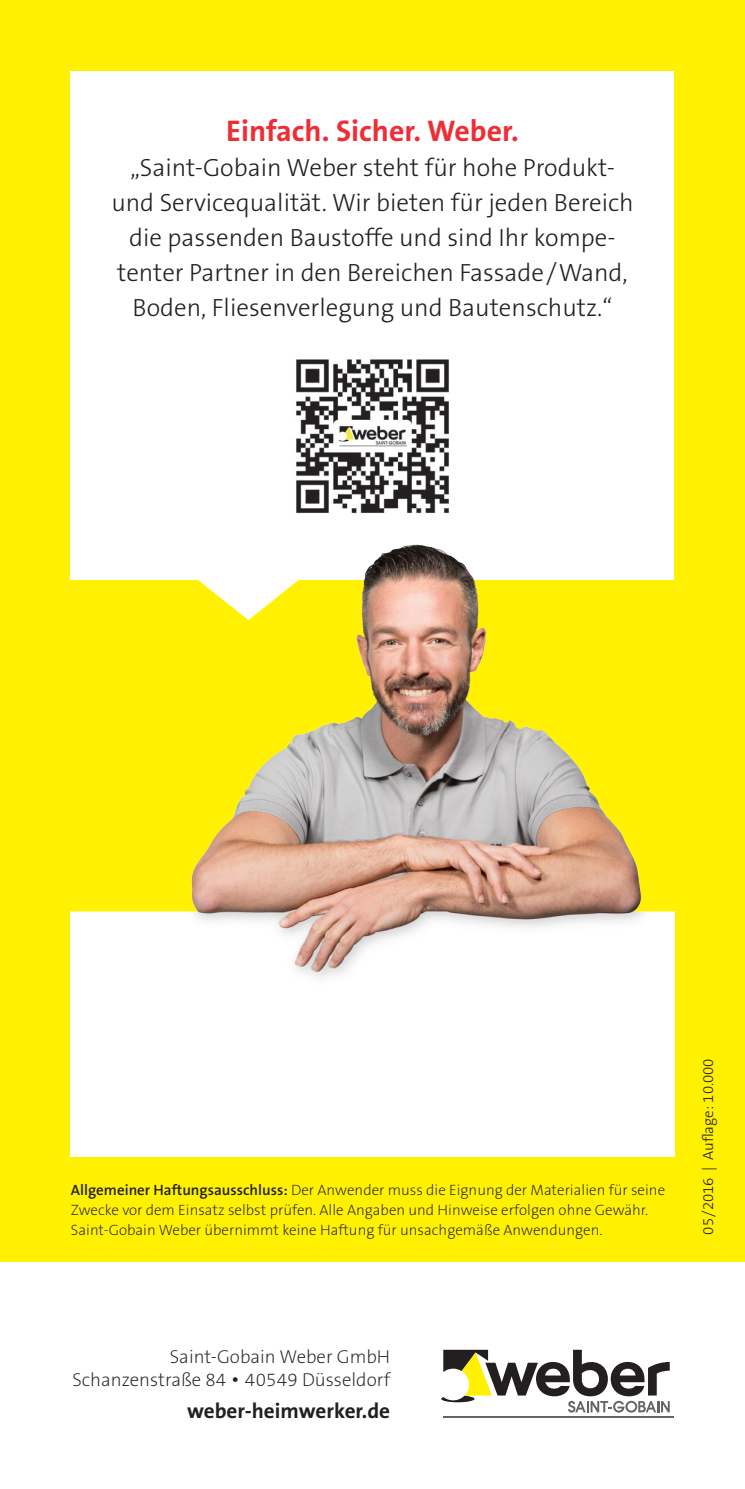
<style>
.page{position:relative;width:745px;height:1489px;background:#fff}
.page>*{position:absolute;margin:0;border:0;box-sizing:border-box;transform-origin:0 0}
.t1{font:700 30px "The Sans B7";color:#ee2d34}
.t2{font:300 25px/35px "The Sans B3";color:#231f20;text-align:center}
.t3{font:700 21.25px "The Sans B7";color:#231f20}
.t4{font:200 18.75px/22.5px "The Sans B2";color:#231f20;text-align:right}
.t5{font:200 15px/20px "The Sans B2";color:#231f20}
.t6{font:300 15px "The Sans B3";color:#231f20}
.s1{font-family:"The Sans B6";font-weight:600}
.s2{font-size:25px}
</style>
<div class="page">
<div style="left:0;top:0;width:744px;height:1261px;background:linear-gradient(to right,#fff105,#fff103)"></div>
<div style="left:71px;top:71px;width:602px;height:508px;background:#fff"></div>
<img style="left:296px;top:359px;width:153px;height:155px">
<hr style="left:443px;top:1416px;width:230px;height:1px;background:#636366">
<svg style="left:441px;top:1349px;width:228px;height:63px"></svg>
<hr style="left:744px;top:736px;width:1px;height:120px;background:#ee2d34">
<img style="left:71px;top:544px;width:602px;height:612px">
<h1 class="t1" style="left:226px;top:115px;width:294px">Einfach. Sicher. Weber.</h1>
<h2 class="t2" style="left:111px;top:151px;width:523px">„Saint-Gobain Weber steht für hohe Produkt&shy;und Servicequalität. Wir bieten für jeden Bereich die passenden Baustoffe und sind Ihr kompe&shy;tenter Partner in den Bereichen Fassade/Wand, Boden, Fliesenverlegung und Bautenschutz.“</h2>
<p class="t5" style="left:71px;top:1179px;width:595px"><span class="s1">Allgemeiner Haftungsausschluss:</span> Der Anwender muss die Eignung der Materialien für seine<br>Zwecke vor dem Einsatz selbst prüfen. Alle Angaben und Hinweise erfolgen ohne Gewähr.<br>Saint-Gobain Weber übernimmt keine Haftung für unsachgemäße Anwendungen.</p>
<p class="t6" style="left:699px;top:1234px;width:178px;rotate:-90deg">05/2016 | Auflage: 10.000</p>
<p class="t4" style="left:72px;top:1345px;width:319px">Saint-Gobain Weber GmbH<br>Schanzenstraße 84 <span class="s2">•</span> 40549 Düsseldorf</p>
<h3 class="t3" style="left:187px;top:1399px;width:204px">weber-heimwerker.de</h3>
</div>
